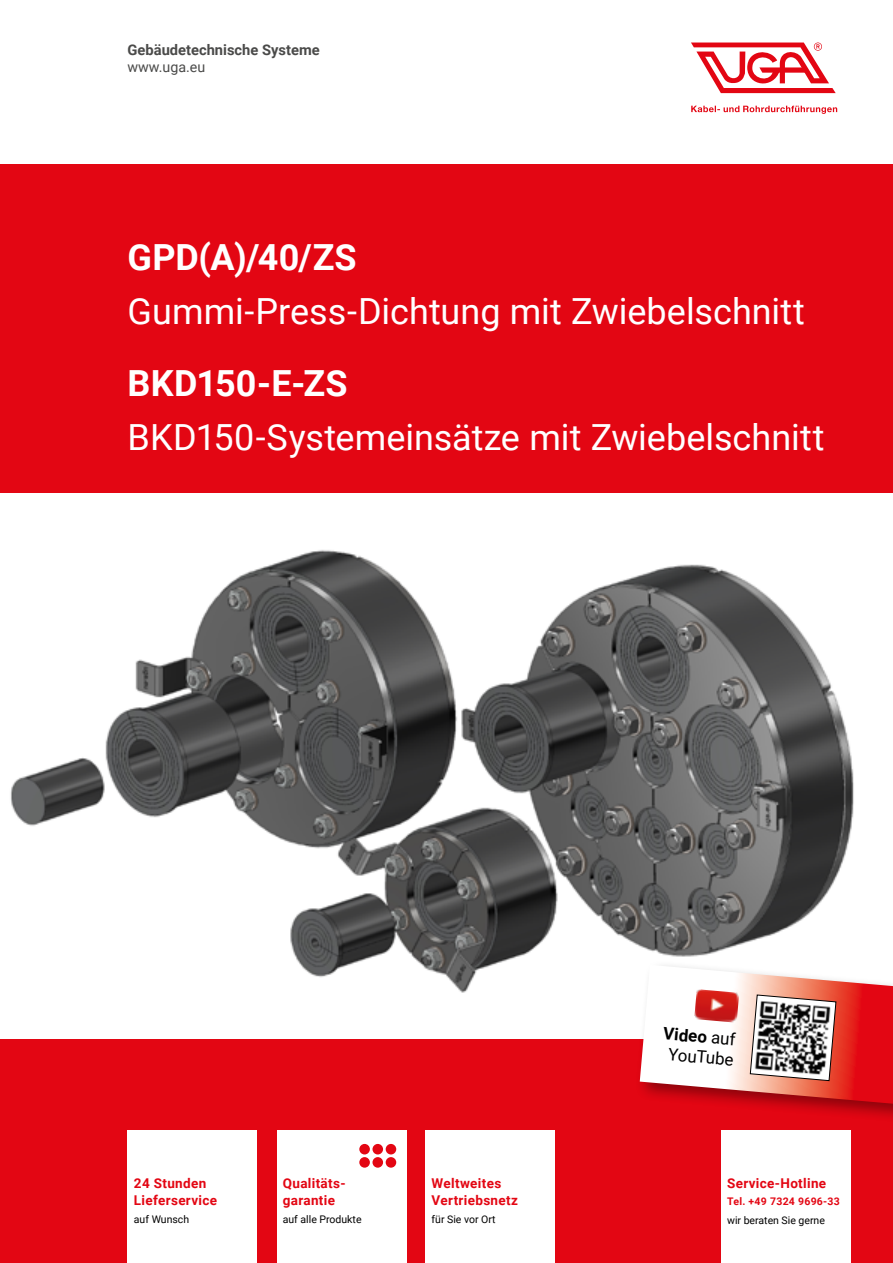
<style>
.page{position:relative;width:893px;height:1263px;background:#fff}
.page>*{position:absolute;margin:0;border:0;box-sizing:border-box;transform-origin:0 0}
.t1{font:36px "Roboto";color:#fff}
.t2{font:700 36px "Roboto";color:#fff}
.t3{font:16.95px/20.2px "Roboto";color:#000;text-align:center}
.t4{font:700 14.7px "Roboto";color:#4a4a49}
.t5{font:14.25px "Roboto";color:#4a4a49}
.t6{font:700 13.5px/17.1px "Roboto";letter-spacing:.025em;color:#e30613}
.t7{font:10.5px "Roboto";color:#000}
.t8{font:700 10.5px "Roboto";letter-spacing:.025em;color:#e30613}
.s1{font-weight:700}
</style>
<div class="page">
<img style="left:0;top:550px;width:854px;height:490px">
<div style="left:0;top:165px;width:893px;height:328px;background:#e30613"></div>
<div style="left:0;top:1040px;width:893px;height:223px;background:#e30613"></div>
<div style="left:128px;top:1130px;width:129px;height:133px;background:#fff"></div>
<div style="left:277px;top:1130px;width:130px;height:133px;background:#fff"></div>
<div style="left:425px;top:1130px;width:130px;height:133px;background:#fff"></div>
<div style="left:721px;top:1130px;width:129px;height:133px;background:#fff"></div>
<div style="left:359px;top:1144px;width:11px;height:10px;background:#e30613;border-radius:50%"></div>
<div style="left:359px;top:1157px;width:11px;height:11px;background:#e30613;border-radius:50%"></div>
<div style="left:372px;top:1144px;width:11px;height:10px;background:#e30613;border-radius:50%"></div>
<div style="left:372px;top:1157px;width:11px;height:11px;background:#e30613;border-radius:50%"></div>
<div style="left:386px;top:1144px;width:10px;height:10px;background:#e30613;border-radius:50%"></div>
<div style="left:386px;top:1157px;width:10px;height:11px;background:#e30613;border-radius:50%"></div>
<svg style="left:691px;top:43px;width:145px;height:50px"></svg>
<svg style="left:691px;top:106px;width:146px;height:8px"></svg>
<div style="left:635px;top:960px;width:258px;height:165px;background:#000;opacity:.4"></div>
<svg style="left:640px;top:965px;width:253px;height:139px"></svg>
<img style="left:694px;top:989px;width:45px;height:34px">
<p class="t4" style="left:128px;top:39px;width:194px">Gebäudetechnische Systeme</p>
<p class="t5" style="left:128px;top:57px;width:79px">www.uga.eu</p>
<h1 class="t2" style="left:128px;top:232px;width:231px">GPD(A)/40/ZS</h1>
<h1 class="t1" style="left:128px;top:286px;width:679px">Gummi-Press-Dichtung mit Zwiebelschnitt</h1>
<h1 class="t2" style="left:128px;top:358px;width:221px">BKD150-E-ZS</h1>
<h1 class="t1" style="left:128px;top:412px;width:698px">BKD150-Systemeinsätze mit Zwiebelschnitt</h1>
<p class="t6" style="left:134px;top:1174px;width:85px">24 Stunden<br>Lieferservice</p>
<p class="t7" style="left:134px;top:1212px;width:57px">auf Wunsch</p>
<p class="t6" style="left:283px;top:1174px;width:64px">Qualitäts&shy;garantie</p>
<p class="t7" style="left:283px;top:1212px;width:80px">auf alle Produkte</p>
<p class="t6" style="left:432px;top:1174px;width:88px">Weltweites<br>Vertriebsnetz</p>
<p class="t7" style="left:432px;top:1212px;width:66px">für Sie vor Ort</p>
<p class="t3" style="left:664px;top:1022px;width:74px;rotate:5deg"><span class="s1">Video</span> auf<br>YouTube</p>
<p class="t6" style="left:727px;top:1174px;width:101px">Service-Hotline</p>
<p class="t8" style="left:727px;top:1193px;width:114px">Tel. +49 7324 9696-33</p>
<p class="t7" style="left:727px;top:1213px;width:99px">wir beraten Sie gerne</p>
</div>
